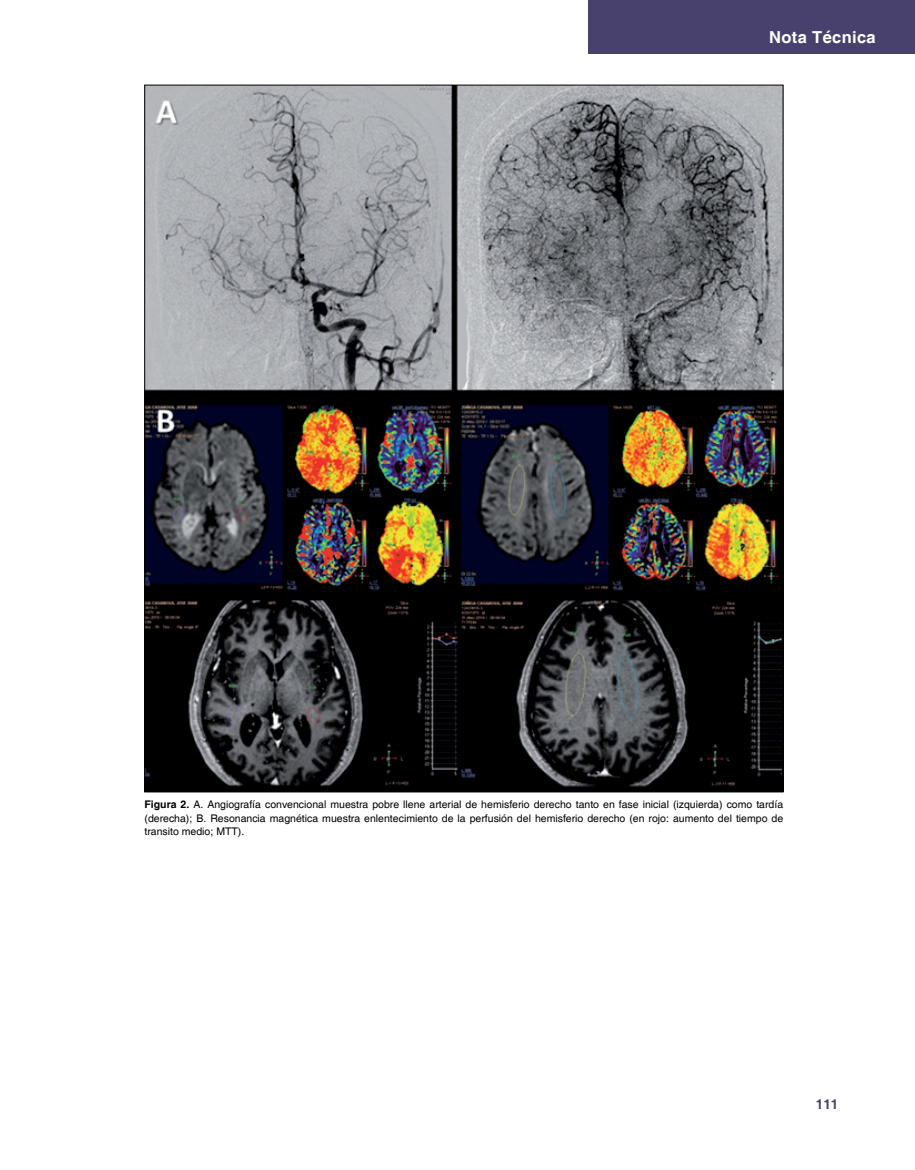
<style>
.page{position:relative;width:915px;height:1170px;background:#fff}
.page>*{position:absolute;margin:0;border:0;box-sizing:border-box;transform-origin:0 0}
.t1{font:700 16.5px "Helvetica";letter-spacing:.02em;color:#fff}
.t2{font:700 13.5px "Helvetica";color:#48416e}
.t3{font:10.5px/13.5px "Helvetica";color:#000;text-align:justify}
.s1{font-weight:700}
</style>
<div class="page">
<div style="left:588px;top:0;width:326px;height:54px;background:#48416e"></div>
<img style="left:146px;top:87px;width:635px;height:703px">
<h1 class="t1" style="left:769px;top:27px;width:108px">Nota Técnica</h1>
<p class="t3" style="left:144px;top:798px;width:640px"><span class="s1">Figura 2.</span> A. Angiografía convencional muestra pobre llene arterial de hemisferio derecho tanto en fase inicial (izquierda) como tardía (derecha); B. Resonancia magnética muestra enlentecimiento de la perfusión del hemisferio derecho (en rojo: aumento del tiempo de transito medio; MTT).</p>
<p class="t2" style="left:815px;top:1095px;width:24px">111</p>
</div>
